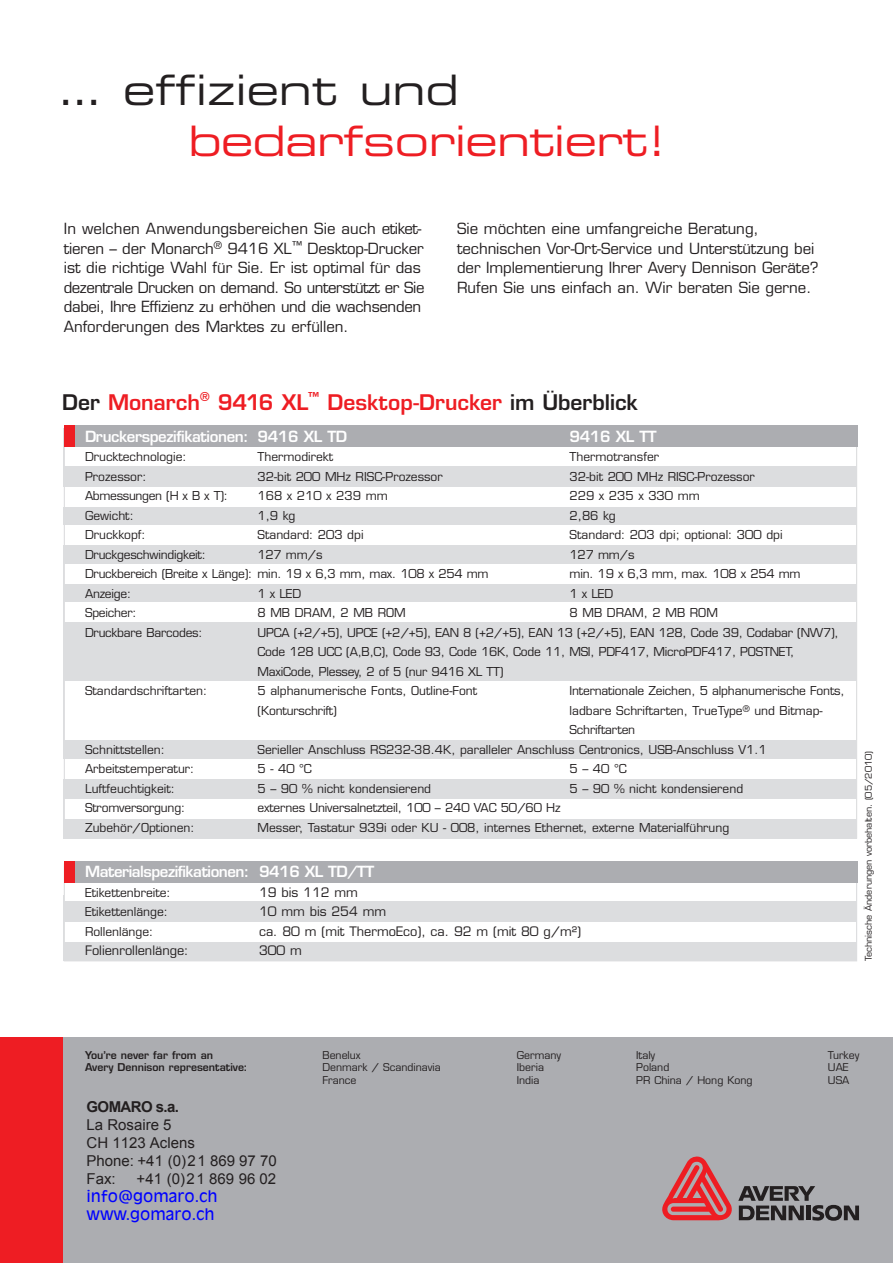
<style>
.page{position:relative;width:893px;height:1263px;background:#fff}
.page>*{position:absolute;margin:0;border:0;box-sizing:border-box;transform-origin:0 0}
.t1{font:42px "Eurostile Extended Two";letter-spacing:-.015em;color:#ee1d23}
.t2{font:42px "Eurostile Extended Two";color:#231f20}
.t3{font:600 21px "Eurostile";color:#ee1d23}
.t4{font:15px/19.5px "Eurostile";letter-spacing:-.005em;color:#231f20}
.t5{font:600 15px "Eurostile";letter-spacing:-.025em;color:#fff}
.t6{font:15px/18px "Arial";color:#231f20}
.t7{font:15px/18px "Antique Olive";color:#00f}
.t8{font:700 15px "Arial";letter-spacing:-.04em;color:#231f20}
.t9{font:12.75px "Eurostile";color:#231f20}
.t10{font:12px/19.5px "Eurostile";color:#231f20}
.t11{font:12px/19.5px "Eurostile";letter-spacing:-.02em;color:#231f20}
.t12{font:12px "Eurostile";letter-spacing:-.025em;color:#231f20}
.t13{font:10.5px/12.6px "Eurostile";color:#231f20}
.t14{font:600 10.5px/12.6px "Eurostile";color:#231f20}
.t15{font:9px "Eurostile";color:#231f20}
.s1{color:#231f20}
</style>
<div class="page">
<svg style="left:64px;top:882px;width:793px;height:79px;fill:#dcdddf"></svg>
<div style="left:66px;top:861px;width:791px;height:21px;background:#acadb1"></div>
<div style="left:64px;top:861px;width:10px;height:21px;background:#ee1d23"></div>
<svg style="left:64px;top:446px;width:793px;height:393px"></svg>
<div style="left:68px;top:425px;width:789px;height:21px;background:#acadb1"></div>
<div style="left:64px;top:425px;width:10px;height:21px;background:#ee1d23"></div>
<div style="left:0;top:1037px;width:149px;height:226px;background:#ee1d23"></div>
<div style="left:64px;top:1037px;width:829px;height:226px;background:#acadb1"></div>
<svg style="left:738px;top:1186px;width:121px;height:35px"></svg>
<svg style="left:662px;top:1157px;width:70px;height:63px"></svg>
<h1 class="t2" style="left:59px;top:61px;width:402px">… effizient und</h1>
<h1 class="t1" style="left:189px;top:112px;width:480px">bedarfsorientiert!</h1>
<p class="t4" style="left:64px;top:219px;width:362px">In welchen Anwendungsbereichen Sie auch etiket&shy;tieren – der Monarch<sup>®</sup> 9416 XL<sup>™</sup> Desktop-Drucker ist die richtige Wahl für Sie. Er ist optimal für das dezentrale Drucken on demand. So unterstützt er Sie dabei, Ihre Effizienz zu erhöhen und die wachsenden Anforderungen des Marktes zu erfüllen.</p>
<p class="t4" style="left:457px;top:219px;width:363px">Sie möchten eine umfangreiche Beratung, technischen Vor-Ort-Service und Unterstützung bei der Implementierung Ihrer Avery Dennison Geräte?<br>Rufen Sie uns einfach an. Wir beraten Sie gerne.</p>
<h2 class="t3" style="left:62px;top:389px;width:577px"><span class="s1">Der</span> Monarch<sup>®</sup> 9416 XL<sup>™</sup> Desktop-Drucker <span class="s1">im Überblick</span></h2>
<p class="t5" style="left:85px;top:427px;width:264px">Druckerspezifikationen: 9416 XL TD</p>
<p class="t5" style="left:570px;top:427px;width:89px">9416 XL TT</p>
<p class="t10" style="left:85px;top:447px;width:103px">Drucktechnologie:</p>
<p class="t10" style="left:258px;top:447px;width:77px">Thermodirekt</p>
<p class="t10" style="left:570px;top:447px;width:91px">Thermotransfer</p>
<p class="t10" style="left:85px;top:467px;width:63px">Prozessor:</p>
<p class="t10" style="left:258px;top:467px;width:187px">32-bit 200 MHz RISC-Prozessor</p>
<p class="t10" style="left:570px;top:467px;width:187px">32-bit 200 MHz RISC-Prozessor</p>
<p class="t12" style="left:85px;top:489px;width:144px">Abmessungen (H x B x T):</p>
<p class="t10" style="left:258px;top:486px;width:132px">168 x 210 x 239 mm</p>
<p class="t10" style="left:570px;top:486px;width:132px">229 x 235 x 330 mm</p>
<p class="t10" style="left:85px;top:506px;width:50px">Gewicht:</p>
<p class="t10" style="left:258px;top:506px;width:39px">1,9 kg</p>
<p class="t10" style="left:570px;top:506px;width:48px">2,86 kg</p>
<p class="t10" style="left:85px;top:525px;width:62px">Druckkopf:</p>
<p class="t10" style="left:258px;top:525px;width:108px">Standard: 203 dpi</p>
<p class="t10" style="left:570px;top:525px;width:215px">Standard: 203 dpi; optional: 300 dpi</p>
<p class="t11" style="left:85px;top:545px;width:122px">Druckgeschwindigkeit:</p>
<p class="t10" style="left:258px;top:545px;width:66px">127 mm/s</p>
<p class="t10" style="left:570px;top:545px;width:66px">127 mm/s</p>
<p class="t11" style="left:85px;top:564px;width:405px">Druckbereich (Breite x Länge): min. 19 x 6,3 mm, max. 108 x 254 mm</p>
<p class="t11" style="left:570px;top:564px;width:233px">min. 19 x 6,3 mm, max. 108 x 254 mm</p>
<p class="t11" style="left:85px;top:584px;width:48px">Anzeige:</p>
<p class="t10" style="left:258px;top:584px;width:45px">1 x LED</p>
<p class="t10" style="left:570px;top:584px;width:45px">1 x LED</p>
<p class="t11" style="left:85px;top:603px;width:53px">Speicher:</p>
<p class="t10" style="left:258px;top:603px;width:150px">8 MB DRAM, 2 MB ROM</p>
<p class="t10" style="left:570px;top:603px;width:150px">8 MB DRAM, 2 MB ROM</p>
<p class="t11" style="left:85px;top:623px;width:119px">Druckbare Barcodes:</p>
<p class="t11" style="left:258px;top:623px;width:583px">UPCA (+2/+5), UPCE (+2/+5), EAN 8 (+2/+5), EAN 13 (+2/+5), EAN 128, Code 39, Codabar (NW7),<br>Code 128 UCC (A,B,C), Code 93, Code 16K, Code 11, MSI, PDF417, MicroPDF417, POSTNET,<br>MaxiCode, Plessey, 2 of 5 (nur 9416 XL TT)</p>
<p class="t10" style="left:85px;top:681px;width:124px">Standardschriftarten:</p>
<p class="t10" style="left:258px;top:681px;width:221px">5 alphanumerische Fonts, Outline-Font</p>
<p class="t10" style="left:570px;top:681px;width:277px">Internationale Zeichen, 5 alphanumerische Fonts,</p>
<p class="t10" style="left:258px;top:701px;width:81px">(Konturschrift)</p>
<p class="t10" style="left:570px;top:701px;width:255px">ladbare Schriftarten, TrueType<sup>®</sup> und Bitmap-<br>Schriftarten</p>
<p class="t10" style="left:85px;top:740px;width:82px">Schnittstellen:</p>
<p class="t10" style="left:258px;top:740px;width:511px">Serieller Anschluss RS232-38.4K, paralleler Anschluss Centronics, USB-Anschluss V1.1</p>
<p class="t10" style="left:85px;top:759px;width:111px">Arbeitstemperatur:</p>
<p class="t10" style="left:258px;top:759px;width:56px">5 - 40 °C</p>
<p class="t10" style="left:570px;top:759px;width:59px">5 – 40 °C</p>
<p class="t10" style="left:85px;top:779px;width:91px">Luftfeuchtigkeit:</p>
<p class="t10" style="left:258px;top:779px;width:175px">5 – 90 % nicht kondensierend</p>
<p class="t10" style="left:570px;top:779px;width:175px">5 – 90 % nicht kondensierend</p>
<p class="t10" style="left:85px;top:798px;width:102px">Stromversorgung:</p>
<p class="t10" style="left:258px;top:798px;width:304px">externes Universalnetzteil, 100 – 240 VAC 50/60 Hz</p>
<p class="t10" style="left:85px;top:818px;width:111px">Zubehör/Optionen:</p>
<p class="t10" style="left:258px;top:818px;width:473px">Messer, Tastatur 939i oder KU - 008, internes Ethernet, externe Materialführung</p>
<p class="t5" style="left:85px;top:862px;width:291px">Materialspezifikationen: 9416 XL TD/TT</p>
<p class="t10" style="left:85px;top:882px;width:87px">Etikettenbreite:</p>
<p class="t9" style="left:259px;top:884px;width:100px">19 bis 112 mm</p>
<p class="t10" style="left:85px;top:902px;width:85px">Etikettenlänge:</p>
<p class="t9" style="left:259px;top:904px;width:129px">10 mm bis 254 mm</p>
<p class="t10" style="left:85px;top:921px;width:70px">Rollenlänge:</p>
<p class="t9" style="left:259px;top:923px;width:323px">ca. 80 m (mit ThermoEco), ca. 92 m (mit 80 g/m²)</p>
<p class="t9" style="left:85px;top:943px;width:105px">Folienrollenlänge:</p>
<p class="t9" style="left:259px;top:943px;width:44px">300 m</p>
<p class="t15" style="left:863px;top:961px;width:212px;rotate:-90deg">Technische Änderungen vorbehalten. (05/2010)</p>
<p class="t13" style="left:517px;top:1049px;width:46px">Germany<br>Iberia<br>India</p>
<p class="t13" style="left:636px;top:1049px;width:118px">Italy<br>Poland<br>PR China / Hong Kong</p>
<p class="t14" style="left:85px;top:1048px;width:164px">You’re never far from an<br>Avery Dennison representative:</p>
<p class="t13" style="left:322px;top:1049px;width:120px">Benelux<br>Denmark / Scandinavia<br>France</p>
<p class="t13" style="left:828px;top:1049px;width:33px">Turkey<br>UAE<br>USA</p>
<p class="t8" style="left:87px;top:1097px;width:94px">GOMARO s.a.</p>
<p class="t6" style="left:87px;top:1116px;width:192px">La Rosaire 5<br>CH 1123 Aclens<br>Phone: +41 (0)21 869 97 70<br>Fax:</p>
<p class="t6" style="left:137px;top:1170px;width:141px">+41 (0)21 869 96 02</p>
<p class="t7" style="left:87px;top:1188px;width:133px">info@gomaro.ch www.gomaro.ch</p>
</div>
